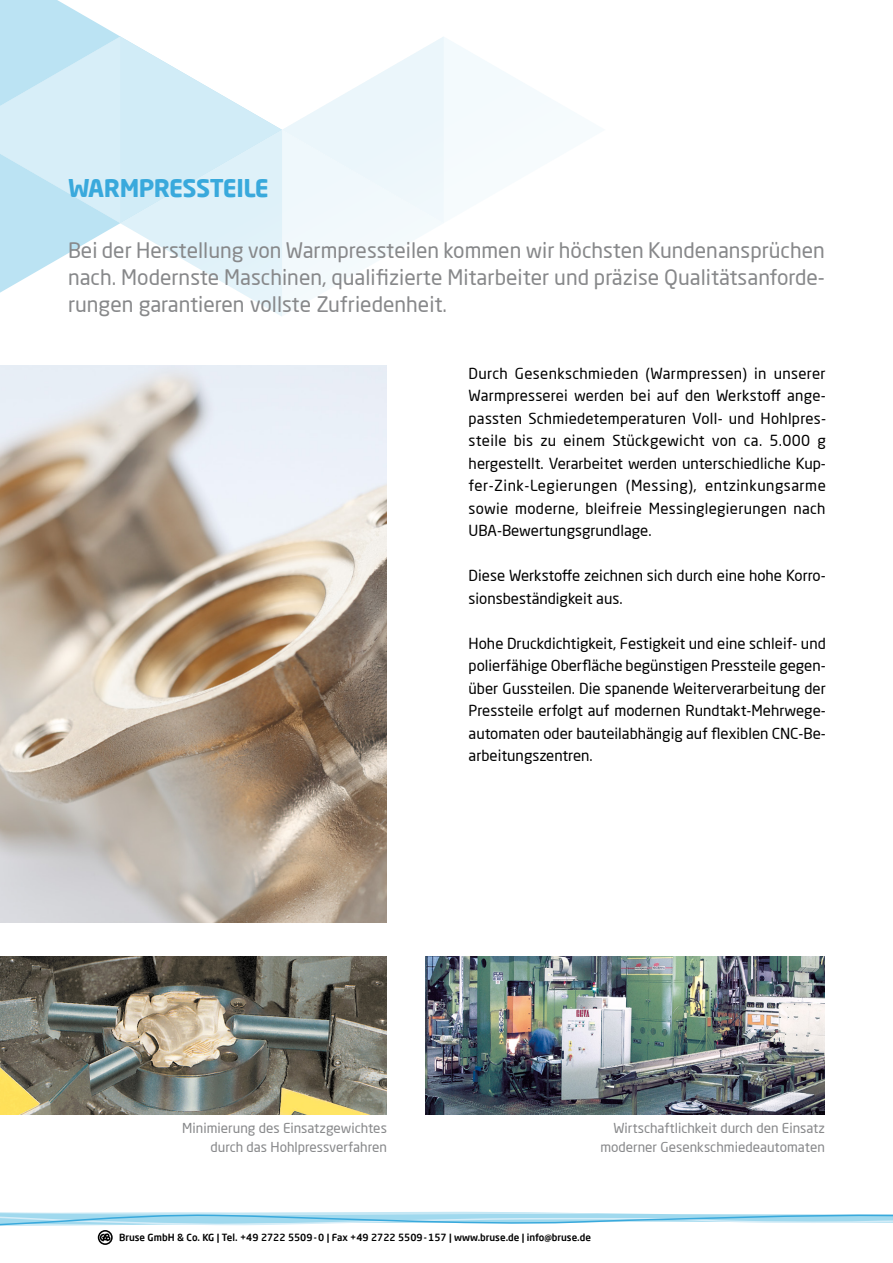
<style>
.page{position:relative;width:893px;height:1263px;background:#fff}
.page>*{position:absolute;margin:0;border:0;box-sizing:border-box;transform-origin:0 0}
.t1{font:700 24px "Neo Sans Pro";letter-spacing:-.02em;color:#39a9dc}
.t2{font:21px/27px "Neo Sans Pro";color:#87888a;text-align:justify}
.t3{font:15px/22.5px "Neo Sans Pro";color:#000;text-align:justify}
.t4{font:13.5px/19.2px "Neo Sans Pro";color:#87888a;text-align:right}
.t5{font:500 9.75px "Neo Sans Pro";color:#000}
</style>
<div class="page">
<svg style="left:0;top:0;width:551px;height:316px"></svg>
<svg style="left:0;top:1211px;width:893px;height:34px"></svg>
<img style="left:425px;top:957px;width:400px;height:157px">
<img style="left:0;top:957px;width:387px;height:157px">
<img style="left:0;top:366px;width:387px;height:557px">
<h1 class="t1" style="left:68px;top:173px;width:202px">WARMPRESSTEILE</h1>
<h2 class="t2" style="left:68px;top:237px;width:758px">Bei der Herstellung von Warmpressteilen kommen wir höchsten Kundenansprüchen nach. Modernste Maschinen, qualifizierte Mitarbeiter und präzise Qualitätsanforde&shy;rungen garantieren vollste Zufriedenheit.</h2>
<p class="t3" style="left:469px;top:362px;width:359px">Durch Gesenkschmieden (Warmpressen) in unserer Warmpresserei werden bei auf den Werkstoff ange&shy;passten Schmiedetemperaturen Voll- und Hohlpres&shy;steile bis zu einem Stückgewicht von ca. 5.000 g hergestellt. Verarbeitet werden unterschiedliche Kup&shy;fer-Zink-Legierungen (Messing), entzinkungsarme sowie moderne, bleifreie Messinglegierungen nach UBA-Bewertungsgrundlage.</p>
<p class="t3" style="left:469px;top:564px;width:359px">Diese Werkstoffe zeichnen sich durch eine hohe Korro&shy;sionsbeständigkeit aus.</p>
<p class="t3" style="left:469px;top:632px;width:359px">Hohe Druckdichtigkeit, Festigkeit und eine schleif- und polierfähige Oberfläche begünstigen Pressteile gegen&shy;über Gussteilen. Die spanende Weiterverarbeitung der Pressteile erfolgt auf modernen Rundtakt-Mehrwege&shy;automaten oder bauteilabhängig auf flexiblen CNC-Be&shy;arbeitungszentren.</p>
<p class="t4" style="left:182px;top:1118px;width:206px">Minimierung des Einsatzgewichtes durch das Hohlpressverfahren</p>
<p class="t4" style="left:600px;top:1118px;width:226px">Wirtschaftlichkeit durch den Einsatz moderner Gesenkschmiedeautomaten</p>
<p class="t5" style="left:119px;top:1231px;width:473px">Bruse GmbH &amp; Co. KG | Tel. +49 2722 5509-0 | Fax +49 2722 5509-157 | www.bruse.de | info@bruse.de</p>
</div>
